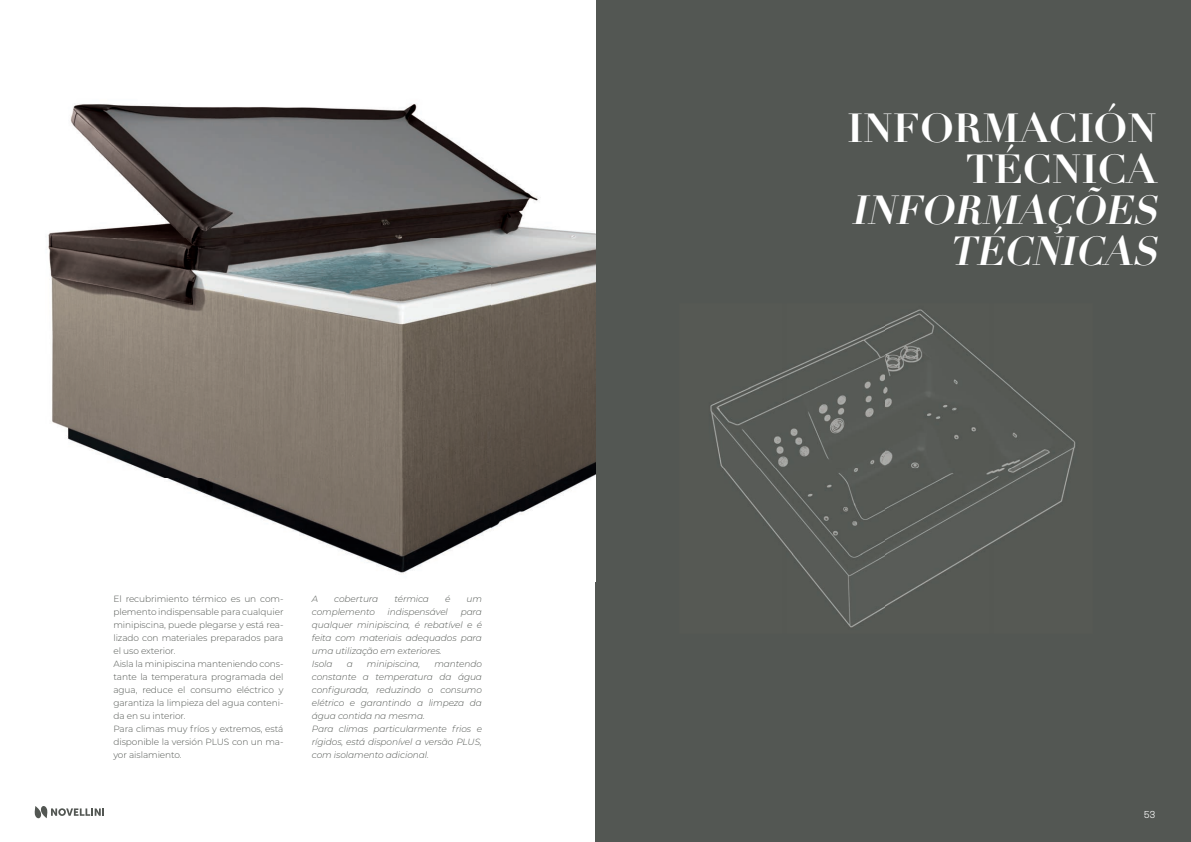
<style>
.page{position:relative;width:1191px;height:842px;background:#fff}
.page>*{position:absolute;margin:0;border:0;box-sizing:border-box;transform-origin:0 0}
.t1{font:italic 700 40px/41px "Didot LT Pro";color:#fff;text-align:right;scale:.96 1}
.t2{font:700 40px/41px "Didot LT Pro";color:#fff;text-align:right}
.t3{font:300 9px/13px "Montserrat";letter-spacing:-.01em;color:#535753}
.t4{font:italic 300 9px/13px "Montserrat";letter-spacing:-.01em;color:#535753}
.t5{font:9px "Novellini";color:#fff}
</style>
<div class="page">
<div style="left:595px;top:0;width:596px;height:842px;background:#535753"></div>
<img style="left:48px;top:103px;width:547px;height:471px">
<svg style="left:710px;top:309px;width:366px;height:319px"></svg>
<svg style="left:34px;top:806px;width:70px;height:12px"></svg>
<p class="t3" style="left:113px;top:592px;width:172px">El recubrimiento térmico es un com&shy;plemento indispensable para cualquier minipiscina, puede plegarse y está rea&shy;lizado con materiales preparados para el uso exterior.<br>Aisla la minipiscina manteniendo cons&shy;tante la temperatura programada del agua, reduce el consumo eléctrico y garantiza la limpieza del agua conteni&shy;da en su interior.<br>Para climas muy fríos y extremos, está disponible la versión PLUS con un ma&shy;yor aislamiento.</p>
<p class="t4" style="left:312px;top:592px;width:8px">A</p>
<p class="t4" style="left:334px;top:592px;width:46px">cobertura</p>
<p class="t4" style="left:394px;top:592px;width:36px">térmica</p>
<p class="t4" style="left:445px;top:592px;width:7px">é</p>
<p class="t4" style="left:466px;top:592px;width:17px">um</p>
<p class="t4" style="left:312px;top:605px;width:64px">complemento</p>
<p class="t4" style="left:388px;top:605px;width:62px">indispensável</p>
<p class="t4" style="left:312px;top:605px;width:172px;text-indent:149px">para qualquer minipiscina, é rebatível e é feita com materiais adequados para uma utilização em exteriores.<br>Isola</p>
<p class="t4" style="left:312px;top:657px;width:172px;text-indent:122px">mantendo constante a temperatura da água configurada, reduzindo o consumo elétrico e garantindo a limpeza da água contida na mesma.<br>Para climas particularmente frios e rígidos, está disponível a versão PLUS, com isolamento adicional.</p>
<p class="t4" style="left:347px;top:657px;width:8px">a</p>
<p class="t4" style="left:367px;top:657px;width:55px">minipiscina,</p>
<h1 class="t2" style="left:847px;top:108px;width:311px">INFORMACIÓN<br>TÉCNICA</h1>
<h1 class="t1" style="left:851px;top:190px;width:331px">INFORMAÇÕES<br>TÉCNICAS</h1>
<p class="t5" style="left:1144px;top:809px;width:12px">53</p>
</div>
